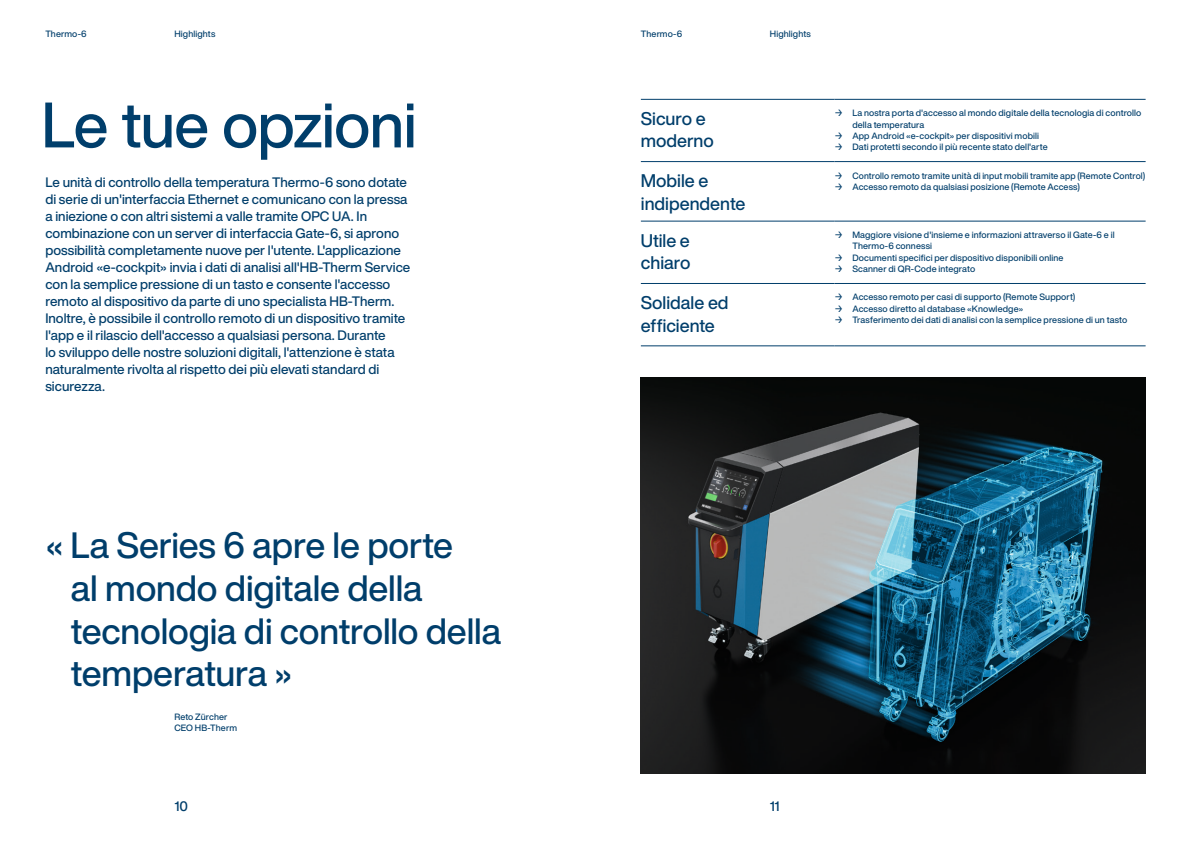
<style>
.page{position:relative;width:1191px;height:842px;background:#fff}
.page>*{position:absolute;margin:0;border:0;box-sizing:border-box;transform-origin:0 0}
.t1{font:500 63px "Helvetica Now Display";letter-spacing:-.015em;color:#003e6b}
.t2{font:500 36px/42.5px "Helvetica Now Display";letter-spacing:-.005em;color:#003e6b}
.t3{font:500 18px/22.7px "Helvetica Now Display";color:#003e6b}
.t4{font:500 13.5px/17px "Helvetica Now Display";color:#003e6b}
.t5{font:500 9px/11.3px "Helvetica Now Display";letter-spacing:.015em;color:#003e6b}
</style>
<div class="page">
<img style="left:641px;top:377px;width:504px;height:397px">
<hr style="left:641px;top:99px;width:193px;height:1px;background:#003e6b">
<hr style="left:834px;top:99px;width:311px;height:1px;background:#003e6b">
<hr style="left:641px;top:161px;width:193px;height:1px;background:#003e6b">
<hr style="left:834px;top:161px;width:311px;height:1px;background:#003e6b">
<hr style="left:641px;top:221px;width:193px;height:1px;background:#003e6b">
<hr style="left:834px;top:221px;width:311px;height:1px;background:#003e6b">
<hr style="left:641px;top:283px;width:193px;height:1px;background:#003e6b">
<hr style="left:834px;top:283px;width:311px;height:1px;background:#003e6b">
<hr style="left:641px;top:346px;width:193px;height:1px;background:#003e6b">
<hr style="left:834px;top:346px;width:311px;height:1px;background:#003e6b">
<p class="t5" style="left:45px;top:28px;width:43px">Thermo-6</p>
<p class="t5" style="left:174px;top:28px;width:42px">Highlights</p>
<p class="t5" style="left:641px;top:28px;width:43px">Thermo-6</p>
<p class="t5" style="left:770px;top:28px;width:42px">Highlights</p>
<h1 class="t1" style="left:41px;top:81px;width:377px">Le tue opzioni</h1>
<p class="t4" style="left:45px;top:174px;width:366px">Le unità di controllo della temperatura Thermo-6 sono dotate di serie di un'interfaccia Ethernet e comunicano con la pressa a iniezione o con altri sistemi a valle tramite OPC UA. In combinazione con un server di interfaccia Gate-6, si aprono possibilità completamente nuove per l'utente. L'applicazione Android «e-cockpit» invia i dati di analisi all'HB-Therm Service con la semplice pressione di un tasto e consente l'accesso remoto al dispositivo da parte di uno specialista HB-Therm.<br>Inoltre, è possibile il controllo remoto di un dispositivo tramite l'app e il rilascio dell'accesso a qualsiasi persona. Durante<br>lo sviluppo delle nostre soluzioni digitali, l'attenzione è stata naturalmente rivolta al rispetto dei più elevati standard di sicurezza.</p>
<h2 class="t2" style="left:71px;top:524px;width:432px;text-indent:-26px">« La Series 6 apre le porte<br>al mondo digitale della tecnologia di controllo della temperatura »</h2>
<p class="t5" style="left:174px;top:711px;width:64px">Reto Zürcher<br>CEO HB-Therm</p>
<h3 class="t3" style="left:641px;top:107px;width:74px">Sicuro e moderno</h3>
<p class="t5" style="left:852px;top:107px;width:290px;text-indent:-18px">→ La nostra porta d'accesso al mondo digitale della tecnologia di controllo della temperatura</p>
<p class="t5" style="left:834px;top:130px;width:206px">→ App Android «e-cockpit» per dispositivi mobili</p>
<p class="t5" style="left:834px;top:141px;width:215px">→ Dati protetti secondo il più recente stato dell'arte</p>
<h3 class="t3" style="left:641px;top:169px;width:106px">Mobile e indipendente</h3>
<p class="t5" style="left:834px;top:170px;width:312px">→ Controllo remoto tramite unità di input mobili tramite app (Remote Control)</p>
<p class="t5" style="left:834px;top:181px;width:247px">→ Accesso remoto da qualsiasi posizione (Remote Access)</p>
<h3 class="t3" style="left:641px;top:229px;width:51px">Utile e chiaro</h3>
<p class="t5" style="left:852px;top:229px;width:264px;text-indent:-18px">→ Maggiore visione d'insieme e informazioni attraverso il Gate-6 e il<br>Thermo-6 connessi</p>
<p class="t5" style="left:834px;top:252px;width:231px">→ Documenti specifici per dispositivo disponibili online</p>
<p class="t5" style="left:834px;top:263px;width:142px">→ Scanner di QR-Code integrato</p>
<h3 class="t3" style="left:641px;top:291px;width:89px">Solidale ed efficiente</h3>
<p class="t5" style="left:834px;top:292px;width:242px">→ Accesso remoto per casi di supporto (Remote Support)</p>
<p class="t5" style="left:834px;top:303px;width:190px">→ Accesso diretto al database «Knowledge»</p>
<p class="t5" style="left:834px;top:314px;width:294px">→ Trasferimento dei dati di analisi con la semplice pressione di un tasto</p>
<p class="t4" style="left:174px;top:797px;width:15px">10</p>
<p class="t4" style="left:770px;top:797px;width:11px">11</p>
</div>
